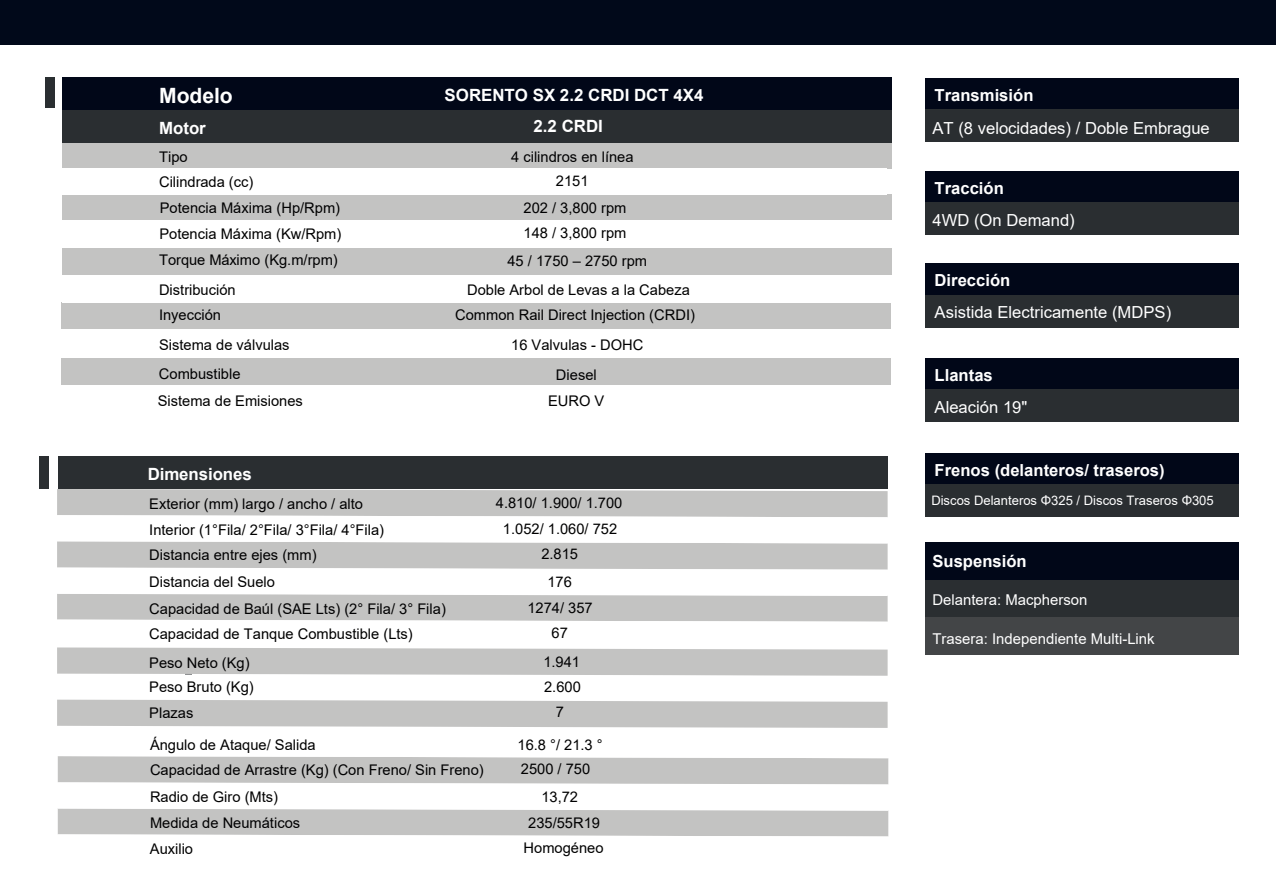
<style>
.page{position:relative;width:1276px;height:893px;background:#fff}
.page>*{position:absolute;margin:0;border:0;box-sizing:border-box;transform-origin:0 0}
.t1{font:700 21.15px "Arial";letter-spacing:-.005em;color:#fff}
.t2{font:700 16.8px "Arial";color:#fff}
.t3{font:16.65px "Arial";color:#fff}
.t4{font:700 16.65px "Arial";color:#fff}
.t5{font:14.85px "Arial";color:#fff}
.t6{font:14.7px/25.2px "Arial";color:#000001}
.t7{font:13.05px "Arial";color:#fff}
</style>
<div class="page">
<div style="left:0;top:0;width:1276px;height:45px;background:#01091a"></div>
<div style="left:925px;top:542px;width:313px;height:37px;background:#010718"></div>
<div style="left:925px;top:579px;width:313px;height:38px;background:#2a2e31"></div>
<div style="left:925px;top:617px;width:313px;height:38px;background:#434547"></div>
<div style="left:925px;top:78px;width:313px;height:31px;background:#010718"></div>
<div style="left:925px;top:109px;width:313px;height:32px;background:#2a2e31"></div>
<div style="left:925px;top:264px;width:313px;height:31px;background:#010718"></div>
<div style="left:925px;top:295px;width:313px;height:32px;background:#2a2e31"></div>
<div style="left:63px;top:194px;width:829px;height:27px;background:#c3c3c2"></div>
<div style="left:62px;top:249px;width:829px;height:26px;background:#c3c3c2"></div>
<div style="left:62px;top:302px;width:828px;height:26px;background:#c3c3c2"></div>
<div style="left:63px;top:142px;width:829px;height:26px;background:#c3c3c2"></div>
<div style="left:45px;top:77px;width:9px;height:31px;background:#2a2e31"></div>
<div style="left:63px;top:77px;width:829px;height:33px;background:#010718"></div>
<div style="left:63px;top:110px;width:829px;height:33px;background:#2a2e31"></div>
<div style="left:58px;top:456px;width:829px;height:33px;background:#2a2e31"></div>
<div style="left:39px;top:456px;width:10px;height:33px;background:#2a2e31"></div>
<div style="left:925px;top:358px;width:313px;height:32px;background:#010718"></div>
<div style="left:925px;top:390px;width:313px;height:32px;background:#2a2e31"></div>
<div style="left:925px;top:453px;width:313px;height:31px;background:#010718"></div>
<div style="left:925px;top:484px;width:313px;height:32px;background:#2a2e31"></div>
<div style="left:62px;top:359px;width:828px;height:26px;background:#c3c3c2"></div>
<svg style="left:57px;top:489px;width:831px;height:348px"></svg>
<div style="left:925px;top:171px;width:313px;height:31px;background:#010718"></div>
<div style="left:925px;top:202px;width:313px;height:32px;background:#2a2e31"></div>
<h1 class="t1" style="left:159px;top:80px;width:75px">Modelo</h1>
<p class="t2" style="left:159px;top:116px;width:48px">Motor</p>
<p class="t6" style="left:159px;top:144px;width:30px">Tipo</p>
<p class="t6" style="left:159px;top:169px;width:96px">Cilindrada (cc)</p>
<p class="t6" style="left:159px;top:195px;width:183px">Potencia Máxima (Hp/Rpm)<br>Potencia Máxima (Kw/Rpm)</p>
<p class="t6" style="left:159px;top:247px;width:180px">Torque Máximo (Kg.m/rpm)</p>
<p class="t2" style="left:444px;top:83px;width:260px">SORENTO SX 2.2 CRDI DCT 4X4</p>
<p class="t2" style="left:533px;top:114px;width:71px">2.2 CRDI</p>
<p class="t6" style="left:511px;top:144px;width:124px">4 cilindros en línea</p>
<p class="t6" style="left:523px;top:167px;width:104px;line-height:27.2px;text-align:center">2151<br>202 / 3,800 rpm</p>
<p class="t6" style="left:507px;top:249px;width:141px">45 / 1750 – 2750 rpm</p>
<p class="t6" style="left:523px;top:220px;width:104px">148 / 3,800 rpm</p>
<p class="t6" style="left:159px;top:277px;width:78px">Distribución</p>
<p class="t6" style="left:455px;top:278px;width:241px;line-height:24.5px;text-align:center">Doble Arbol de Levas a la Cabeza<br>Common Rail Direct Injection (CRDI)</p>
<p class="t6" style="left:159px;top:302px;width:64px">Inyección</p>
<p class="t6" style="left:159px;top:332px;width:132px">Sistema de válvulas</p>
<p class="t6" style="left:511px;top:332px;width:134px">16 Valvulas - DOHC</p>
<p class="t6" style="left:159px;top:361px;width:83px">Combustible</p>
<p class="t6" style="left:556px;top:362px;width:42px">Diesel</p>
<p class="t6" style="left:158px;top:388px;width:147px">Sistema de Emisiones</p>
<p class="t6" style="left:548px;top:388px;width:58px">EURO V</p>
<p class="t2" style="left:148px;top:462px;width:105px">Dimensiones</p>
<p class="t6" style="left:149px;top:490px;width:236px;line-height:25.7px">Exterior (mm) largo / ancho / alto<br>Interior (1°Fila/ 2°Fila/ 3°Fila/ 4°Fila)<br>Distancia entre ejes (mm)</p>
<p class="t6" style="left:496px;top:489px;width:128px;line-height:26.8px;text-align:center">4.810/ 1.900/ 1.700<br>1.052/ 1.060/ 752</p>
<p class="t6" style="left:541px;top:541px;width:38px">2.815</p>
<p class="t6" style="left:149px;top:569px;width:127px">Distancia del Suelo</p>
<p class="t6" style="left:547px;top:569px;width:26px">176</p>
<p class="t6" style="left:149px;top:596px;width:298px">Capacidad de Baúl (SAE Lts) (2° Fila/ 3° Fila)</p>
<p class="t6" style="left:149px;top:621px;width:265px">Capacidad de Tanque Combustible (Lts)</p>
<p class="t6" style="left:149px;top:650px;width:102px">Peso Neto (Kg)</p>
<p class="t6" style="left:149px;top:674px;width:106px">Peso Bruto (Kg)<br>Plazas</p>
<p class="t6" style="left:150px;top:732px;width:335px">Ángulo de Ataque/ Salida<br>Capacidad de Arrastre (Kg) (Con Freno/ Sin Freno)</p>
<p class="t6" style="left:527px;top:595px;width:67px;text-align:center">1274/ 357<br>67</p>
<p class="t6" style="left:543px;top:650px;width:39px">1.941<br>2.600</p>
<p class="t6" style="left:556px;top:699px;width:10px">7</p>
<p class="t6" style="left:517px;top:732px;width:87px">16.8 °/ 21.3 °</p>
<p class="t6" style="left:521px;top:756px;width:71px">2500 / 750</p>
<p class="t6" style="left:150px;top:784px;width:130px">Radio de Giro (Mts)</p>
<p class="t6" style="left:541px;top:784px;width:38px">13,72</p>
<p class="t6" style="left:150px;top:810px;width:152px">Medida de Neumáticos<br>Auxilio</p>
<p class="t6" style="left:523px;top:810px;width:81px;text-align:center">235/55R19<br>Homogéneo</p>
<p class="t4" style="left:934px;top:83px;width:100px">Transmisión</p>
<p class="t3" style="left:932px;top:116px;width:279px">AT (8 velocidades) / Doble Embrague</p>
<p class="t4" style="left:934px;top:176px;width:71px">Tracción</p>
<p class="t3" style="left:932px;top:209px;width:144px">4WD (On Demand)</p>
<p class="t4" style="left:934px;top:269px;width:77px">Dirección</p>
<p class="t3" style="left:934px;top:301px;width:238px">Asistida Electricamente (MDPS)</p>
<p class="t4" style="left:934px;top:364px;width:60px">Llantas</p>
<p class="t3" style="left:934px;top:396px;width:94px">Aleación 19"</p>
<p class="t4" style="left:934px;top:458px;width:232px">Frenos (delanteros/ traseros)</p>
<p class="t7" style="left:931px;top:491px;width:284px">Discos Delanteros Φ325 / Discos Traseros Φ305</p>
<p class="t4" style="left:932px;top:550px;width:96px">Suspensión</p>
<p class="t5" style="left:932px;top:590px;width:156px">Delantera: Macpherson</p>
<p class="t5" style="left:932px;top:629px;width:224px">Trasera: Independiente Multi-Link</p>
</div>
